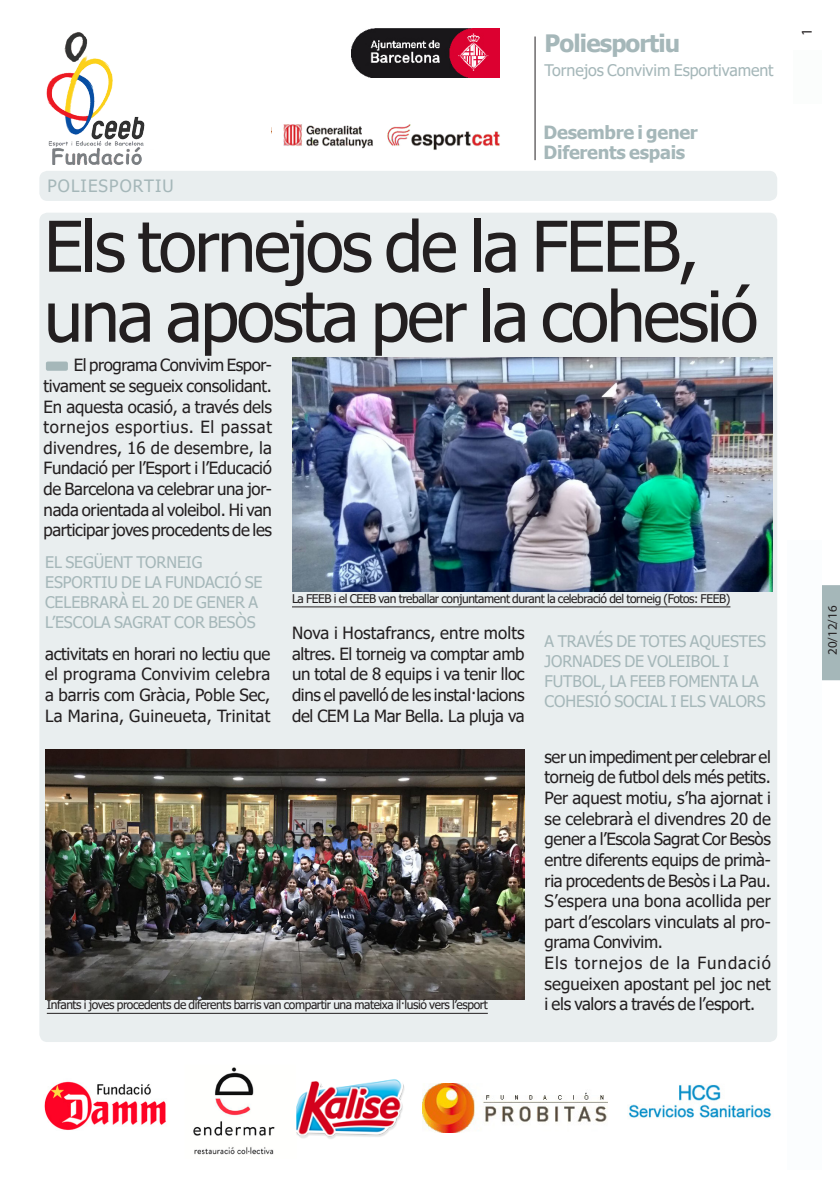
<style>
.page{position:relative;width:840px;height:1191px;background:#fff}
.page>*{position:absolute;margin:0;border:0;box-sizing:border-box;transform-origin:0 0}
.totc_TITULAR-noti-31{font:70px/70px "Tahoma";letter-spacing:-.035em;color:#231f20}
.t1{font:700 24px "Tahoma";letter-spacing:-.035em;color:#a5b7b9}
.t2{font:700 18.2px "Tahoma";letter-spacing:-.015em;color:#a5b7b9}
.totc_EPÍGRAF{font:17px "Tahoma";letter-spacing:.065em;color:#a5b7b9}
.totc_TEXT_BASE{font:16.8px/20.6px "Tahoma";letter-spacing:-.015em;color:#231f20;text-align:justify}
.totc_EPÍGRAF-2{font:16px/20px "Tahoma";letter-spacing:-.005em;color:#a5b7b9}
.t3{font:15px "Myriad Pro";color:#231f20}
.totc_FRASE_noti-càrr{font:13px "Myriad Pro";color:#231f20}
.totc_PEU_FOTO{font:12px "Tahoma";letter-spacing:-.035em;color:#231f20}
</style>
<div class="page">
<div style="left:822px;top:585px;width:17px;height:95px;background:#a5b7b9"></div>
<img style="left:44px;top:1081px;width:122px;height:49px">
<div style="left:39px;top:213px;width:737px;height:829px;background:#e9eeef;border-radius:8px"></div>
<div style="left:39px;top:171px;width:737px;height:30px;background:#e9eeef;border-radius:8px"></div>
<img style="left:292px;top:357px;width:480px;height:234px">
<hr style="left:292px;top:606px;width:438px;height:1px;background:#231f20">
<hr style="left:534px;top:37px;width:1px;height:123px;background:#231f20">
<div style="left:787px;top:540px;width:34px;height:629px;background:#fbfdfe"></div>
<div style="left:793px;top:50px;width:28px;height:54px;background:#fbfdfc"></div>
<img style="left:351px;top:28px;width:148px;height:50px">
<img style="left:628px;top:1084px;width:144px;height:34px">
<img style="left:283px;top:124px;width:217px;height:26px">
<img style="left:46px;top:32px;width:99px;height:133px">
<div style="left:46px;top:361px;width:22px;height:10px;background:#a5b7b9;border-radius:2px"></div>
<img style="left:297px;top:1079px;width:107px;height:60px">
<img style="left:193px;top:1067px;width:104px;height:88px">
<img style="left:422px;top:1083px;width:184px;height:49px">
<img style="left:46px;top:749px;width:478px;height:250px">
<hr style="left:47px;top:1013px;width:440px;height:1px;background:#231f20">
<p class="t1" style="left:544px;top:27px;width:137px">Poliesportiu</p>
<p class="totc_EPÍGRAF-2" style="left:544px;top:61px;width:230px">Tornejos Convivim Esportivament</p>
<p class="totc_EPÍGRAF" style="left:47px;top:174px;width:128px">POLIESPORTIU</p>
<p class="t2" style="left:543px;top:119px;width:156px">Desembre i gener</p>
<p class="t2" style="left:543px;top:140px;width:143px">Diferents espais</p>
<p class="totc_TITULAR-noti-31" style="left:44px;top:215px;width:715px">Els tornejos de la FEEB, una aposta per la cohesió</p>
<p class="totc_TEXT_BASE" style="left:44px;top:356px;width:230px;text-indent:30px">El programa Convivim Espor&shy;tivament se segueix consolidant.<br>En aquesta ocasió, a través dels tornejos esportius. El passat divendres, 16 de desembre, la Fundació per l’Esport i l’Educació de Barcelona va celebrar una jor&shy;nada orientada al voleibol. Hi van participar joves procedents de les</p>
<p class="totc_EPÍGRAF-2" style="left:45px;top:553px;width:219px">EL SEGÜENT TORNEIG<br>ESPORTIU DE LA FUNDACIÓ SE<br>CELEBRARÀ EL 20 DE GENER A<br>L’ESCOLA SAGRAT COR BESÒS</p>
<p class="totc_TEXT_BASE" style="left:45px;top:644px;width:226px">activitats en horari no lectiu que el programa Convivim celebra a barris com Gràcia, Poble Sec, La Marina, Guineueta, Trinitat</p>
<p class="totc_PEU_FOTO" style="left:292px;top:590px;width:439px">La FEEB i el CEEB van treballar conjuntament durant la celebració del torneig (Fotos: FEEB)</p>
<p class="totc_TEXT_BASE" style="left:292px;top:624px;width:234px">Nova i Hostafrancs, entre molts altres. El torneig va comptar amb un total de 8 equips i va tenir lloc dins el pavelló de les instal·lacions del CEM La Mar Bella. La pluja va</p>
<p class="totc_EPÍGRAF-2" style="left:544px;top:632px;width:223px">A TRAVÉS DE TOTES AQUESTES<br>JORNADES DE VOLEIBOL I<br>FUTBOL, LA FEEB FOMENTA LA<br>COHESIÓ SOCIAL I ELS VALORS</p>
<p class="totc_PEU_FOTO" style="left:47px;top:997px;width:442px">Infants i joves procedents de diferents barris van compartir una mateixa il·lusió vers l’esport</p>
<p class="totc_TEXT_BASE" style="left:544px;top:747px;width:228px">ser un impediment per celebrar el torneig de futbol dels més petits.<br>Per aquest motiu, s’ha ajornat i se celebrarà el divendres 20 de gener a l’Escola Sagrat Cor Besòs entre diferents equips de primà&shy;ria procedents de Besòs i La Pau.<br>S’espera una bona acollida per part d’escolars vinculats al pro&shy;grama Convivim.</p>
<p class="totc_TEXT_BASE" style="left:544px;top:953px;width:227px">Els tornejos de la Fundació segueixen apostant pel joc net i els valors a través de l’esport.</p>
<p class="t3" style="left:797px;top:36px;width:9px;rotate:-90deg">1</p>
<p class="totc_FRASE_noti-càrr" style="left:824px;top:655px;width:51px;rotate:-90deg">20/12/16</p>
</div>
